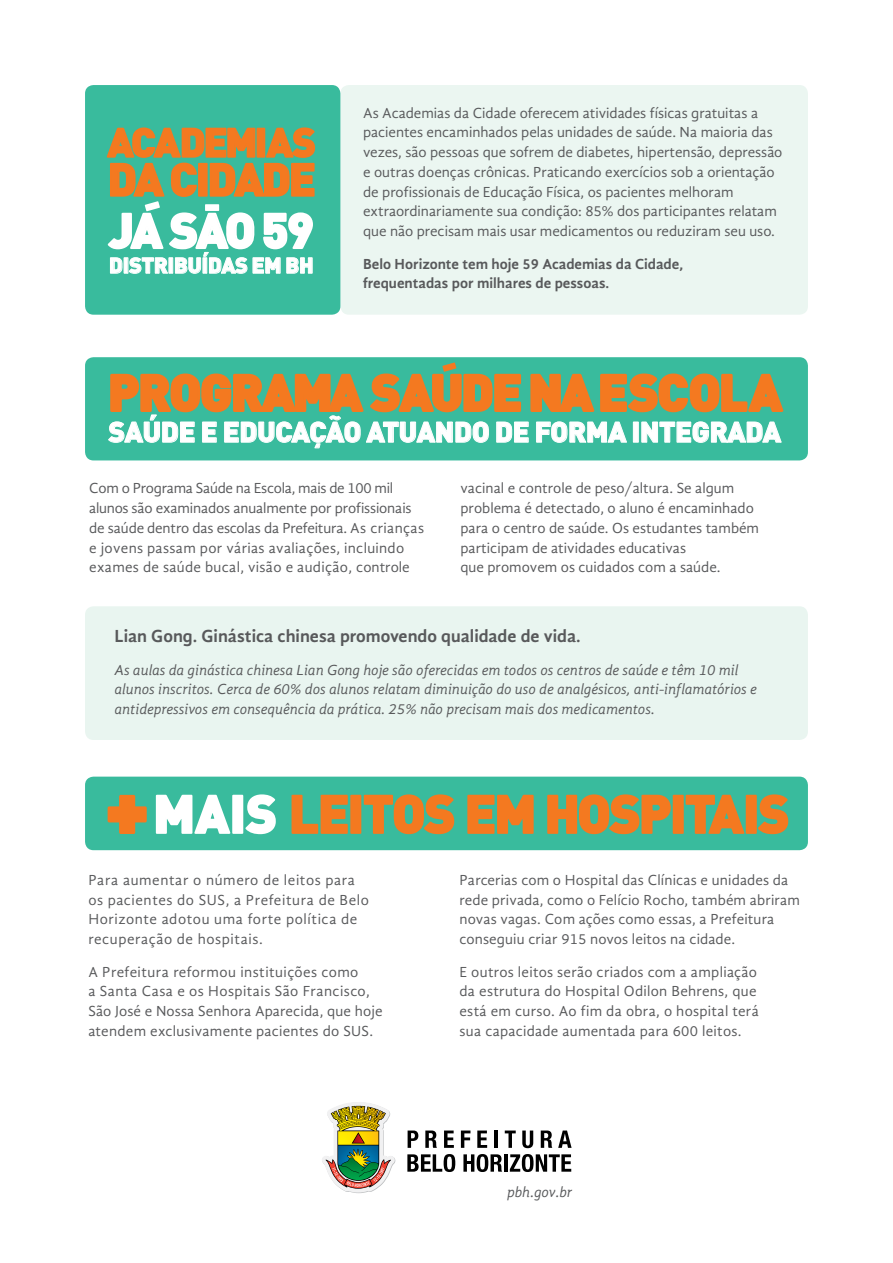
<style>
.page{position:relative;width:893px;height:1263px;background:#fff}
.page>*{position:absolute;margin:0;border:0;box-sizing:border-box;transform-origin:0 0}
.t1{font:900 52.35px "DIN Pro";letter-spacing:-.02em;color:#f47920}
.t2{font:900 49.65px "DIN Pro";letter-spacing:-.015em;color:#f47920}
.t3{font:900 48.15px "DIN Pro";letter-spacing:-.045em;color:#fff}
.t4{font:900 45px "DIN Pro";letter-spacing:-.05em;color:#f47920}
.t5{font:900 39.75px "DIN Pro";letter-spacing:-.04em;color:#f47920}
.t6{font:900 28.35px "DIN Pro";letter-spacing:-.02em;color:#fff}
.t7{font:900 21.6px "DIN Pro";color:#fff}
.t8{font:700 18px "Gandhi Sans";color:#58595b}
.t9{font:15px/19.8px "Gandhi Sans";color:#58595b}
.t10{font:15px/19.8px "Gandhi Sans";letter-spacing:.02em;color:#58595b}
.t11{font:italic 15px/19.8px "Gandhi Sans";color:#58595b}
.t12{font:15px/19.8px "Gandhi Sans";letter-spacing:.04em;color:#58595b}
.t13{font:700 15px/19.8px "Gandhi Sans";color:#58595b}
.s1{color:#fff}
</style>
<div class="page">
<div style="left:340px;top:85px;width:468px;height:230px;background:#ebf6f1;border-radius:9px"></div>
<div style="left:85px;top:85px;width:255px;height:230px;background:#39bb9d;border-radius:9px"></div>
<svg style="left:106px;top:127px;width:210px;height:147px"></svg>
<div style="left:85px;top:357px;width:723px;height:103px;background:#39bb9d;border-radius:9px"></div>
<svg style="left:108px;top:362px;width:676px;height:87px"></svg>
<div style="left:85px;top:606px;width:723px;height:134px;background:#e9f5f0;border-radius:9px"></div>
<div style="left:85px;top:777px;width:723px;height:73px;background:#39bb9d;border-radius:9px"></div>
<svg style="left:155px;top:794px;width:76px;height:40px"></svg>
<div style="left:232px;top:795px;width:11px;height:39px;border:2px solid #fff"></div>
<svg style="left:245px;top:794px;width:31px;height:41px"></svg>
<svg style="left:291px;top:794px;width:57px;height:40px"></svg>
<div style="left:350px;top:795px;width:11px;height:39px;border:2px solid #f47920"></div>
<svg style="left:363px;top:794px;width:92px;height:41px"></svg>
<svg style="left:467px;top:794px;width:67px;height:40px"></svg>
<svg style="left:547px;top:794px;width:124px;height:41px"></svg>
<div style="left:673px;top:795px;width:11px;height:39px;border:2px solid #f47920"></div>
<svg style="left:685px;top:794px;width:61px;height:40px"></svg>
<div style="left:746px;top:795px;width:11px;height:39px;border:2px solid #f47920"></div>
<svg style="left:756px;top:794px;width:33px;height:41px"></svg>
<svg style="left:108px;top:795px;width:39px;height:39px"></svg>
<svg style="left:322px;top:1102px;width:74px;height:91px"></svg>
<svg style="left:408px;top:1130px;width:10px;height:18px"></svg>
<svg style="left:425px;top:1130px;width:12px;height:18px"></svg>
<svg style="left:444px;top:1130px;width:10px;height:18px"></svg>
<svg style="left:461px;top:1130px;width:9px;height:18px"></svg>
<svg style="left:477px;top:1130px;width:10px;height:18px"></svg>
<hr style="left:494px;top:1130px;width:4px;height:18px;background:#000">
<svg style="left:505px;top:1130px;width:11px;height:18px"></svg>
<svg style="left:522px;top:1130px;width:11px;height:18px"></svg>
<svg style="left:541px;top:1130px;width:11px;height:18px"></svg>
<svg style="left:558px;top:1130px;width:14px;height:18px"></svg>
<svg style="left:407px;top:1154px;width:48px;height:18px"></svg>
<svg style="left:463px;top:1154px;width:39px;height:18px"></svg>
<hr style="left:504px;top:1154px;width:4px;height:18px;background:#000">
<svg style="left:510px;top:1154px;width:61px;height:18px"></svg>
<h3 class="t5" style="left:108px;top:115px;width:210px">ACADEMIAS</h3>
<h3 class="t4" style="left:108px;top:149px;width:210px">DA CIDADE</h3>
<h3 class="t3" style="left:109px;top:198px;width:206px">JA SAO 59</h3>
<h3 class="t7" style="left:109px;top:251px;width:13px">DISTRIBU</h3>
<h3 class="t7" style="left:201px;top:251px;width:20px">ÍDAS</h3>
<h3 class="t7" style="left:251px;top:251px;width:48px">EM BH</h3>
<p class="t9" style="left:363px;top:103px;width:421px">As Academias da Cidade oferecem atividades físicas gratuitas a pacientes encaminhados pelas unidades de saúde. Na maioria das vezes, são pessoas que sofrem de diabetes, hipertensão, depressão e outras doenças crônicas. Praticando exercícios sob a orientação de profissionais de Educação Física, os pacientes melhoram extraordinariamente sua condição: 85% dos participantes relatam que não precisam mais usar medicamentos ou reduziram seu uso.</p>
<p class="t13" style="left:363px;top:254px;width:321px">Belo Horizonte tem hoje 59 Academias da Cidade, frequentadas por milhares de pessoas.</p>
<h2 class="t2" style="left:108px;top:359px;width:156px">PROGRAMA</h2>
<h2 class="t2" style="left:371px;top:359px;width:290px">SAUDE NA ESCOLA</h2>
<h3 class="t6" style="left:108px;top:413px;width:133px">SAÚDE E EDUCA</h3>
<h3 class="t6" style="left:309px;top:413px;width:76px">ÇÃO ATUANDO</h3>
<h3 class="t6" style="left:495px;top:413px;width:76px">DE FORMA</h3>
<h3 class="t6" style="left:631px;top:413px;width:16px">INTE</h3>
<h3 class="t6" style="left:692px;top:413px;width:37px">GRADA</h3>
<p class="t9" style="left:89px;top:478px;width:336px">Com o Programa Saúde na Escola, mais de 100 mil alunos são examinados anualmente por profissionais de saúde dentro das escolas da Prefeitura. As crianças e jovens passam por várias avaliações, incluindo exames de saúde bucal, visão e audição, controle</p>
<p class="t9" style="left:460px;top:478px;width:300px">vacinal e controle de peso/altura. Se algum problema é detectado, o aluno é encaminhado para o centro de saúde. Os estudantes também participam de atividades educativas<br>que promovem os cuidados com a saúde.</p>
<p class="t8" style="left:114px;top:626px;width:468px">Lian Gong. Ginástica chinesa promovendo qualidade de vida.</p>
<p class="t11" style="left:114px;top:660px;width:644px">As aulas da ginástica chinesa Lian Gong hoje são oferecidas em todos os centros de saúde e têm 10 mil alunos inscritos. Cerca de 60% dos alunos relatam diminuição do uso de analgésicos, anti-inflamatórios e antidepressivos em consequência da prática. 25% não precisam mais dos medicamentos.</p>
<h1 class="t1" style="left:153px;top:778px;width:638px"><span class="s1">MAIS</span> LEITOS EM HOSPITAIS</h1>
<p class="t12" style="left:88px;top:870px;width:282px">Para aumentar o número de leitos para os pacientes do SUS, a Prefeitura de Belo Horizonte adotou uma forte política de recuperação de hospitais.</p>
<p class="t10" style="left:88px;top:962px;width:296px">A Prefeitura reformou instituições como<br>a Santa Casa e os Hospitais São Francisco, São José e Nossa Senhora Aparecida, que hoje atendem exclusivamente pacientes do SUS.</p>
<p class="t9" style="left:459px;top:870px;width:342px">Parcerias com o Hospital das Clínicas e unidades da rede privada, como o Felício Rocho, também abriram novas vagas. Com ações como essas, a Prefeitura conseguiu criar 915 novos leitos na cidade.</p>
<p class="t10" style="left:459px;top:962px;width:301px">E outros leitos serão criados com a ampliação da estrutura do Hospital Odilon Behrens, que está em curso. Ao fim da obra, o hospital terá sua capacidade aumentada para 600 leitos.</p>
<p class="t11" style="left:507px;top:1182px;width:67px">pbh.gov.br</p>
</div>
